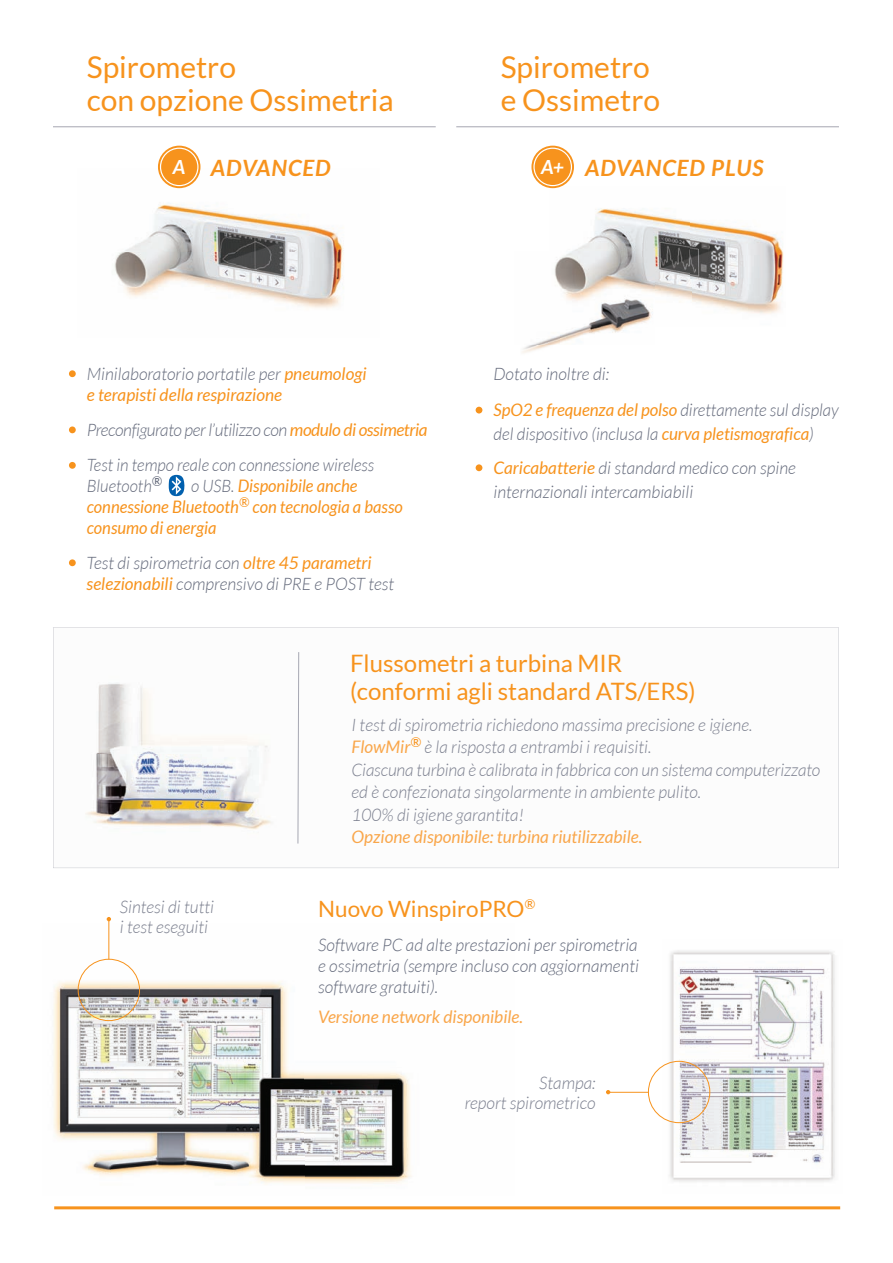
<style>
.page{position:relative;width:893px;height:1263px;background:#fff}
.page>*{position:absolute;margin:0;border:0;box-sizing:border-box;transform-origin:0 0}
.t1{font:30px/33px "Lato";color:#f7931d}
.t2{font:24px/28.5px "Lato";color:#f7931d}
.t3{font:italic 700 22.5px "Lato";letter-spacing:.04em;color:#f7931d}
.t4{font:22.5px "Lato";color:#f7931d}
.t5{font:italic 300 17.25px/20.7px "Lato";color:#666c7d}
.t6{font:italic 300 17.25px/22.5px "Lato";color:#7d8190}
.t7{font:italic 17.25px/21px "Lato";color:#f7931d;scale:.96 1}
.t8{font:italic 17.25px "Lato";color:#f9a64a}
.t9{font:italic 17.25px/21px "Lato";color:#f7931d}
.t10{font:italic 300 17.25px "Lato";letter-spacing:-.025em;color:#666c7d}
.t11{font:italic 300 17.25px/21px "Lato";color:#666c7d;scale:.96 1}
.s1{font-size:19.5px;color:#fff}
.s2{font-weight:300;color:#666c7d}
.s3{font-weight:400;color:#f7931d}
.s4{font-weight:400;color:#f9a64a}
</style>
<div class="page">
<svg style="left:53px;top:628px;width:786px;height:240px"></svg>
<img style="left:62px;top:654px;width:233px;height:200px">
<img style="left:550px;top:186px;width:141px;height:94px">
<img style="left:691px;top:221px;width:93px;height:93px">
<img style="left:654px;top:280px;width:37px;height:20px">
<img style="left:532px;top:334px;width:29px;height:11px">
<img style="left:561px;top:327px;width:66px;height:16px">
<img style="left:522px;top:345px;width:29px;height:8px">
<img style="left:550px;top:252px;width:104px;height:75px">
<img style="left:114px;top:168px;width:230px;height:141px">
<img style="left:53px;top:924px;width:359px;height:260px">
<img style="left:663px;top:950px;width:172px;height:232px">
<svg style="left:298px;top:652px;width:1px;height:192px"></svg>
<hr style="left:54px;top:1206px;width:786px;height:3px;background:#f7931d">
<div style="left:69px;top:370px;width:7px;height:7px;background:#f7931d;border-radius:50%"></div>
<div style="left:69px;top:426px;width:7px;height:7px;background:#f7931d;border-radius:50%"></div>
<svg style="left:476px;top:407px;width:6px;height:6px"></svg>
<div style="left:476px;top:464px;width:6px;height:7px;background:#f7931d;border-radius:50%"></div>
<div style="left:158px;top:146px;width:42px;height:42px;background:#f7931d;border-radius:50%"></div>
<div style="left:160px;top:148px;width:39px;height:38px;border:1px solid #fff;border-radius:50%"></div>
<svg style="left:531px;top:146px;width:43px;height:42px"></svg>
<div style="left:533px;top:148px;width:39px;height:38px;border:1px solid #fff;border-radius:50%"></div>
<div style="left:69px;top:559px;width:7px;height:7px;background:#f7931d;border-radius:50%"></div>
<hr style="left:53px;top:127px;width:383px;height:1px;background:#a6a7b2">
<hr style="left:456px;top:127px;width:383px;height:1px;background:#a6a7b2">
<div style="left:69px;top:462px;width:7px;height:7px;background:#f7931d;border-radius:50%"></div>
<svg style="left:169px;top:475px;width:16px;height:21px"></svg>
<div style="left:78px;top:959px;width:62px;height:62px;border:1px solid #f7931d;border-radius:50%"></div>
<hr style="left:109px;top:919px;width:1px;height:40px;background:#f7931d">
<svg style="left:107px;top:917px;width:4px;height:4px"></svg>
<div style="left:648px;top:1061px;width:62px;height:62px;border:1px solid #f7931d;border-radius:50%"></div>
<hr style="left:608px;top:1092px;width:41px;height:1px;background:#f7931d">
<svg style="left:606px;top:1090px;width:4px;height:4px"></svg>
<h1 class="t1" style="left:87px;top:51px;width:308px">Spirometro<br>con opzione Ossimetria</h1>
<h1 class="t1" style="left:501px;top:51px;width:161px">Spirometro e Ossimetro</h1>
<h3 class="t3" style="left:173px;top:155px;width:159px"><span class="s1">A</span> ADVANCED</h3>
<h3 class="t3" style="left:541px;top:155px;width:224px"><span class="s1">A+</span> ADVANCED PLUS</h3>
<p class="t9" style="left:87px;top:363px;width:281px"><span class="s2">Minilaboratorio portatile per</span> pneumologi e terapisti della respirazione</p>
<p class="t10" style="left:87px;top:420px;width:342px">Preconfigurato per l’utilizzo con <span class="s3">modulo di ossimetria</span></p>
<p class="t11" style="left:87px;top:455px;width:301px">Test in tempo reale con connessione wireless<br>Bluetooth<sup>®</sup></p>
<p class="t7" style="left:87px;top:476px;width:331px;text-indent:104px"><span class="s2">o USB.</span> Disponibile anche connessione Bluetooth<sup>®</sup> con tecnologia a basso consumo di energia</p>
<p class="t5" style="left:87px;top:553px;width:309px">Test di spirometria con <span class="s3">oltre 45 parametri selezionabili</span> comprensivo di PRE e POST test</p>
<p class="t5" style="left:493px;top:356px;width:347px;line-height:36.3px">Dotato inoltre di:<br><span class="s3">SpO2 e frequenza del polso</span> direttamente sul display</p>
<p class="t5" style="left:493px;top:417px;width:322px;line-height:34px">del dispositivo (inclusa la <span class="s3">curva pletismografica</span>)<br><span class="s3">Caricabatterie</span> di standard medico con spine</p>
<p class="t5" style="left:493px;top:482px;width:201px">internazionali intercambiabili</p>
<p class="t6" style="left:120px;top:897px;width:96px;line-height:20.7px">Sintesi di tutti i test eseguiti</p>
<h2 class="t2" style="left:350px;top:648px;width:347px">Flussometri a turbina MIR (conformi agli standard ATS/ERS)</h2>
<p class="t6" style="left:352px;top:714px;width:470px">I test di spirometria richiedono massima precisione e igiene.<br><span class="s4">FlowMir</span><sup>®</sup> è la risposta a entrambi i requisiti.<br>Ciascuna turbina è calibrata in fabbrica con un sistema computerizzato ed è confezionata singolarmente in ambiente pulito.<br>100% di igiene garantita!</p>
<p class="t8" style="left:352px;top:827px;width:292px">Opzione disponibile: turbina riutilizzabile.</p>
<h3 class="t4" style="left:318px;top:896px;width:218px">Nuovo WinspiroPRO<sup>®</sup></h3>
<p class="t5" style="left:318px;top:935px;width:322px;text-align:justify">Software PC ad alte prestazioni per spirometria e ossimetria (sempre incluso con aggiornamenti software gratuiti).</p>
<p class="t8" style="left:318px;top:1007px;width:207px">Versione network disponibile.</p>
<p class="t6" style="left:465px;top:1073px;width:132px;line-height:20.7px;text-align:right">Stampa:<br>report spirometrico</p>
</div>
